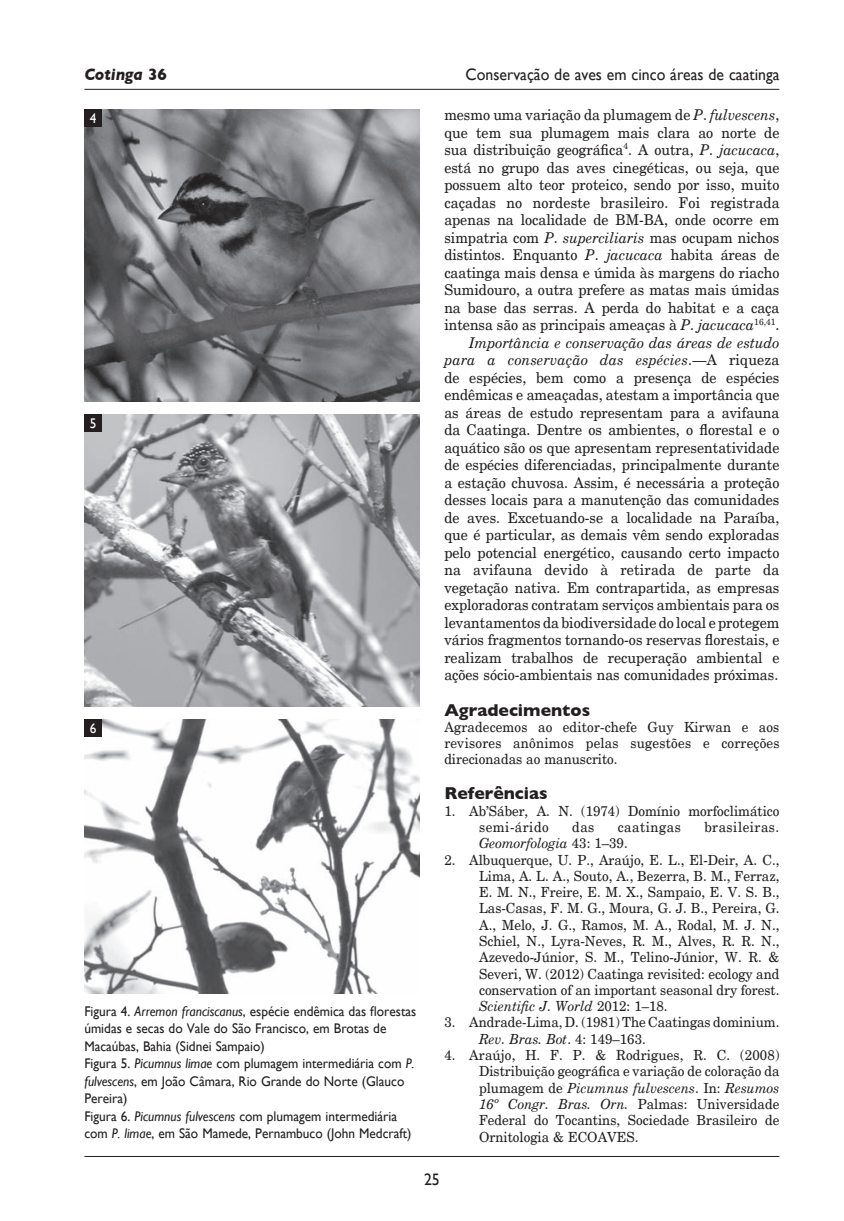
<style>
.page{position:relative;width:844px;height:1221px;background:#fff}
.page>*{position:absolute;margin:0;border:0;box-sizing:border-box;transform-origin:0 0}
.t1{font:700 17.5px "Gill Sans";color:#231f20}
.t2{font:16.62px "Gill Sans";color:#231f20;scale:.95 1}
.t3{font:italic 700 16.62px "Gill Sans";color:#231f20;scale:.95 1}
.t4{font:14.88px/17.5px "New Century Schlbk";color:#231f20;text-align:right;scale:.95 1}
.t5{font:14px/16.3px "New Century Schlbk";color:#231f20;text-align:justify;scale:.95 1}
.t6{font:14px/17.5px "Gill Sans";color:#231f20;scale:.95 1}
.t7{font:14px "New Century Schlbk";letter-spacing:.04em;color:#231f20;scale:.95 1}
.t8{font:italic 14px "New Century Schlbk";color:#231f20;scale:.95 1}
.t9{font:14px "Gill Sans";color:#fff;scale:.95 1}
.s1{font-style:normal}
.s2{font-style:italic}
</style>
<div class="page">
<hr style="left:84px;top:1155px;width:695px;height:1px;background:#231f20">
<hr style="left:84px;top:89px;width:695px;height:1px;background:#231f20">
<img style="left:84px;top:109px;width:335px;height:292px">
<img style="left:84px;top:414px;width:335px;height:292px">
<img style="left:84px;top:719px;width:335px;height:274px">
<div style="left:84px;top:109px;width:18px;height:17px;background:#231f20"></div>
<div style="left:84px;top:414px;width:18px;height:17px;background:#231f20"></div>
<div style="left:84px;top:719px;width:18px;height:17px;background:#231f20"></div>
<p class="t3" style="left:84px;top:64px;width:88px">Cotinga <span class="s1">36</span></p>
<p class="t9" style="left:90px;top:110px;width:8px">4</p>
<p class="t9" style="left:90px;top:414px;width:8px">5</p>
<p class="t9" style="left:90px;top:719px;width:8px">6</p>
<p class="t6" style="left:84px;top:1002px;width:351px">Figura 4. <span class="s2">Arremon franciscanus</span>, espécie endêmica das florestas úmidas e secas do Vale do São Francisco, em Brotas de Macaúbas, Bahia (Sidnei Sampaio)<br>Figura 5. <span class="s2">Picumnus limae</span> com plumagem intermediária com <span class="s2">P. fulvescens</span>, em João Câmara, Rio Grande do Norte (Glauco Pereira)<br>Figura 6. <span class="s2">Picumnus fulvescens</span> com plumagem intermediária com <span class="s2">P. limae</span>, em São Mamede, Pernambuco (John Medcraft)</p>
<p class="t2" style="left:465px;top:64px;width:332px">Conservação de aves em cinco áreas de caatinga</p>
<p class="t4" style="left:444px;top:106px;width:354px">mesmo uma variação da plumagem de <span class="s2">P</span>. <span class="s2">fulvescens</span>, que tem sua plumagem mais clara ao norte de sua distribuição geográfica<sup>4</sup>. A outra, <span class="s2">P</span>. <span class="s2">jacucaca</span>, está no grupo das aves cinegéticas, ou seja, que possuem alto teor proteico, sendo por isso, muito caçadas no nordeste brasileiro. Foi registrada apenas na localidade de BM-BA, onde ocorre em simpatria com <span class="s2">P</span>. <span class="s2">superciliaris</span> mas ocupam nichos distintos. Enquanto <span class="s2">P</span>. <span class="s2">jacucaca</span> habita áreas de caatinga mais densa e úmida às margens do riacho Sumidouro, a outra prefere as matas mais úmidas na base das serras. A perda do habitat e a caça intensa são as principais ameaças à <span class="s2">P</span>. <span class="s2">jacucaca</span><sup>16,41</sup>.<br><span class="s2">Importância e conservação das áreas de estudo para a conservação das espécies</span>.—A riqueza de espécies, bem como a presença de espécies endêmicas e ameaçadas, atestam a importância que as áreas de estudo representam para a avifauna da Caatinga. Dentre os ambientes, o florestal e o aquático são os que apresentam representatividade de espécies diferenciadas, principalmente durante a estação chuvosa. Assim, é necessária a proteção desses locais para a manutenção das comunidades de aves. Excetuando-se a localidade na Paraíba, que é particular, as demais vêm sendo exploradas pelo potencial energético, causando certo impacto na avifauna devido à retirada de parte da vegetação nativa. Em contrapartida, as empresas exploradoras contratam serviços ambientais para os levantamentos da biodiversidade do local e protegem vários fragmentos tornando-os reservas florestais, e realizam trabalhos de recuperação ambiental e ações sócio-ambientais nas comunidades próximas.</p>
<p class="t1" style="left:444px;top:699px;width:147px">Agradecimentos</p>
<p class="t5" style="left:444px;top:718px;width:354px">Agradecemos ao editor-chefe Guy Kirwan e aos revisores anônimos pelas sugestões e correções direcionadas ao manuscrito.</p>
<p class="t1" style="left:444px;top:783px;width:105px">Referências</p>
<p class="t5" style="left:479px;top:802px;width:317px;text-indent:-35px">1. Ab’Sáber, A. N. (1974) Domínio morfoclimático semi-árido</p>
<p class="t5" style="left:572px;top:819px;width:25px">das</p>
<p class="t7" style="left:617px;top:818px;width:68px">caatingas</p>
<p class="t7" style="left:704px;top:818px;width:80px">brasileiras.</p>
<p class="t8" style="left:479px;top:834px;width:158px">Geomorfologia <span class="s1">43: 1–39.</span></p>
<p class="t5" style="left:479px;top:851px;width:317px;text-indent:-35px">2. Albuquerque, U. P., Araújo, E. L., El-Deir, A. C., Lima, A. L. A., Souto, A., Bezerra, B. M., Ferraz, E. M. N., Freire, E. M. X., Sampaio, E. V. S. B., Las-Casas, F. M. G., Moura, G. J. B., Pereira, G.<br>A., Melo, J. G., Ramos, M. A., Rodal, M. J. N., Schiel, N., Lyra-Neves, R. M., Alves, R. R. N., Azevedo-Júnior, S. M., Telino-Júnior, W. R. &amp; Severi, W. (2012) Caatinga revisited: ecology and conservation of an important seasonal dry forest.<br><span class="s2">Scientific J. World</span> 2012: 1–18.</p>
<p class="t5" style="left:479px;top:1014px;width:317px;text-indent:-35px">3. Andrade-Lima, D. (1981) The Caatingas dominium.<br><span class="s2">Rev. Bras. Bot</span>. 4: 149–163.</p>
<p class="t5" style="left:479px;top:1047px;width:317px;text-indent:-35px">4. Araújo, H. F. P. &amp; Rodrigues, R. C. (2008)<br>Distribuição geográfica e variação de coloração da plumagem de <span class="s2">Picumnus fulvescens</span>. In: <span class="s2">Resumos 16º Congr. Bras. Orn.</span> Palmas: Universidade Federal do Tocantins, Sociedade Brasileiro de Ornitologia &amp; ECOAVES.</p>
<p class="t2" style="left:424px;top:1169px;width:18px">25</p>
</div>
